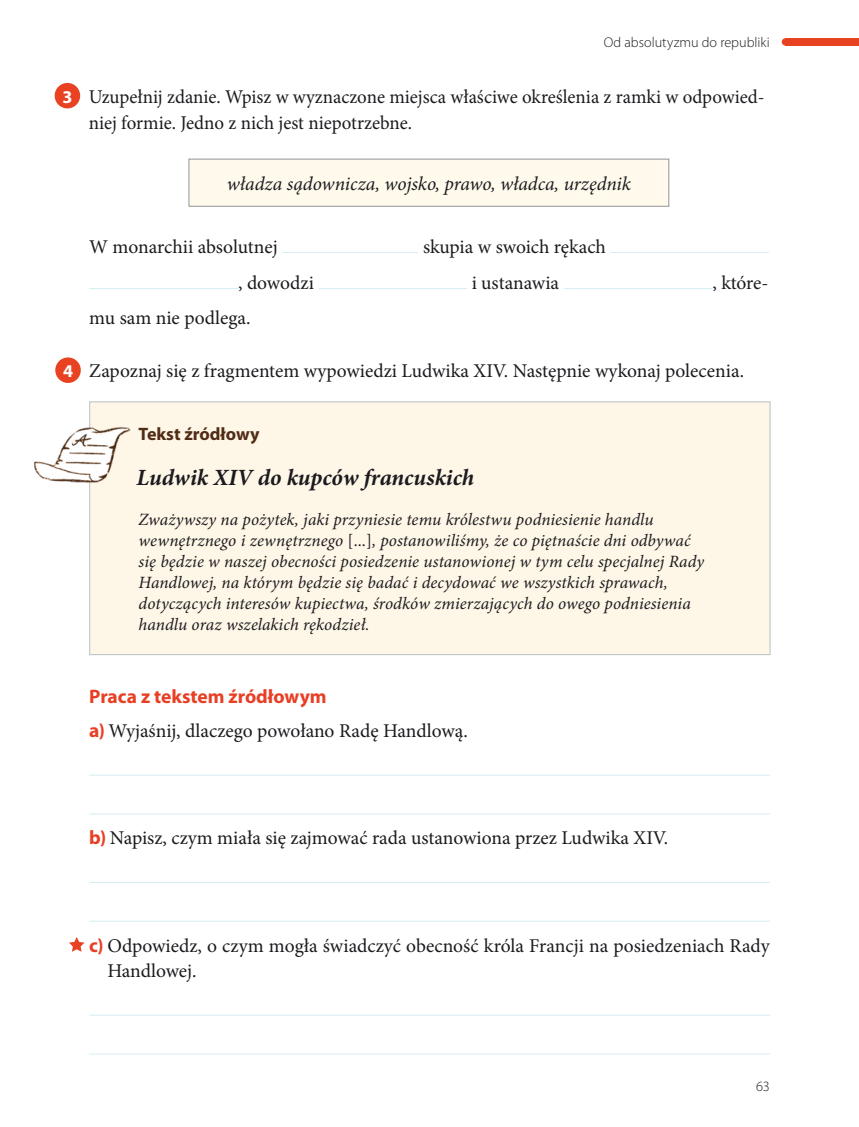
<style>
.page{position:relative;width:859px;height:1127px;background:#fff}
.page>*{position:absolute;margin:0;border:0;box-sizing:border-box;transform-origin:0 0}
.t1{font:italic 700 23.25px "Minion Pro";letter-spacing:-.005em;color:#1b1b1f}
.t2{font:19.5px/25.5px "Minion Pro";color:#1b1b1f}
.t3{font:italic 19.5px "Minion Pro";letter-spacing:-.005em;color:#1b1b1f}
.t4{font:700 19.5px "Myriad Pro";color:#e83f24}
.t5{font:700 18px "Myriad Pro";color:#502c15}
.t6{font:700 18px "Myriad Pro";color:#fff}
.t7{font:italic 17.25px/21px "Minion Pro";letter-spacing:.005em;color:#1b1b1f}
.t8{font:300 14.25px "Myriad Pro";color:#1b1b1f}
.s1{font-style:normal}
.s2{font-family:"Myriad Pro";font-weight:700;color:#e83f24}
</style>
<div class="page">
<div style="left:785px;top:38px;width:74px;height:7px;background:#e84222"></div>
<div style="left:782px;top:38px;width:7px;height:7px;background:#e84222;border-radius:50%"></div>
<div style="left:189px;top:159px;width:480px;height:47px;background:#fffaec"></div>
<div style="left:188px;top:159px;width:481px;height:48px;border:1px solid #98989c"></div>
<div style="left:55px;top:83px;width:25px;height:25px;background:#e84222;border-radius:50%"></div>
<hr style="left:282px;top:252px;width:137px;height:1px;background:#d7eef5">
<hr style="left:610px;top:252px;width:159px;height:1px;background:#d7eef5">
<hr style="left:89px;top:288px;width:149px;height:1px;background:#d7eef5">
<hr style="left:318px;top:288px;width:149px;height:1px;background:#d7eef5">
<hr style="left:564px;top:288px;width:148px;height:1px;background:#d7eef5">
<div style="left:89px;top:401px;width:682px;height:254px;background:#fef6e6;border:1px solid #c3c5c8"></div>
<img style="left:34px;top:423px;width:97px;height:63px">
<div style="left:55px;top:357px;width:26px;height:26px;background:#e84222;border-radius:50%"></div>
<hr style="left:89px;top:775px;width:681px;height:1px;background:#d7eef5">
<hr style="left:89px;top:813px;width:681px;height:1px;background:#d7eef5">
<hr style="left:89px;top:882px;width:681px;height:1px;background:#d7eef5">
<hr style="left:89px;top:921px;width:681px;height:1px;background:#d7eef5">
<hr style="left:89px;top:1015px;width:681px;height:1px;background:#d7eef5">
<hr style="left:89px;top:1053px;width:681px;height:1px;background:#d7eef5">
<svg style="left:69px;top:937px;width:16px;height:15px"></svg>
<p class="t6" style="left:62px;top:85px;width:11px">3</p>
<p class="t8" style="left:604px;top:33px;width:167px">Od absolutyzmu do republiki</p>
<p class="t2" style="left:89px;top:84px;width:677px">Uzupełnij zdanie. Wpisz w wyznaczone miejsca właściwe określenia z ramki w odpowied&shy;niej formie. Jedno z nich jest niepotrzebne.</p>
<p class="t3" style="left:227px;top:170px;width:406px">władza sądownicza, wojsko, prawo, władca, urzędnik</p>
<p class="t6" style="left:63px;top:359px;width:11px">4</p>
<p class="t2" style="left:89px;top:234px;width:190px">W monarchii absolutnej</p>
<p class="t2" style="left:423px;top:234px;width:184px">skupia w swoich rękach</p>
<p class="t2" style="left:238px;top:270px;width:77px">, dowodzi</p>
<p class="t2" style="left:472px;top:270px;width:89px">i ustanawia</p>
<p class="t2" style="left:712px;top:270px;width:58px">, które-</p>
<p class="t2" style="left:89px;top:305px;width:163px">mu sam nie podlega.</p>
<p class="t2" style="left:89px;top:358px;width:656px">Zapoznaj się z fragmentem wypowiedzi Ludwika XIV. Następnie wykonaj polecenia.</p>
<p class="t5" style="left:139px;top:422px;width:122px">Tekst źródłowy</p>
<p class="t1" style="left:137px;top:461px;width:339px">Ludwik XIV do kupców francuskich</p>
<p class="t7" style="left:139px;top:509px;width:567px">Zważywszy na pożytek, jaki przyniesie temu królestwu podniesienie handlu wewnętrznego i zewnętrznego <span class="s1">[...]</span>, postanowiliśmy, że co piętnaście dni odbywać się będzie w naszej obecności posiedzenie ustanowionej w tym celu specjalnej Rady Handlowej, na którym będzie się badać i decydować we wszystkich sprawach, dotyczących interesów kupiectwa, środków zmierzających do owego podniesienia handlu oraz wszelakich rękodzieł.</p>
<p class="t4" style="left:89px;top:684px;width:239px">Praca z tekstem źródłowym</p>
<p class="t2" style="left:89px;top:718px;width:380px"><span class="s2">a)</span> Wyjaśnij, dlaczego powołano Radę Handlową.</p>
<p class="t2" style="left:89px;top:825px;width:580px"><span class="s2">b)</span> Napisz, czym miała się zajmować rada ustanowiona przez Ludwika XIV.</p>
<p class="t2" style="left:107px;top:932px;width:664px;text-indent:-18px"><span class="s2">c)</span> Odpowiedz, o czym mogła świadczyć obecność króla Francji na posiedzeniach Rady<br>Handlowej.</p>
<p class="t8" style="left:756px;top:1077px;width:15px">63</p>
</div>
